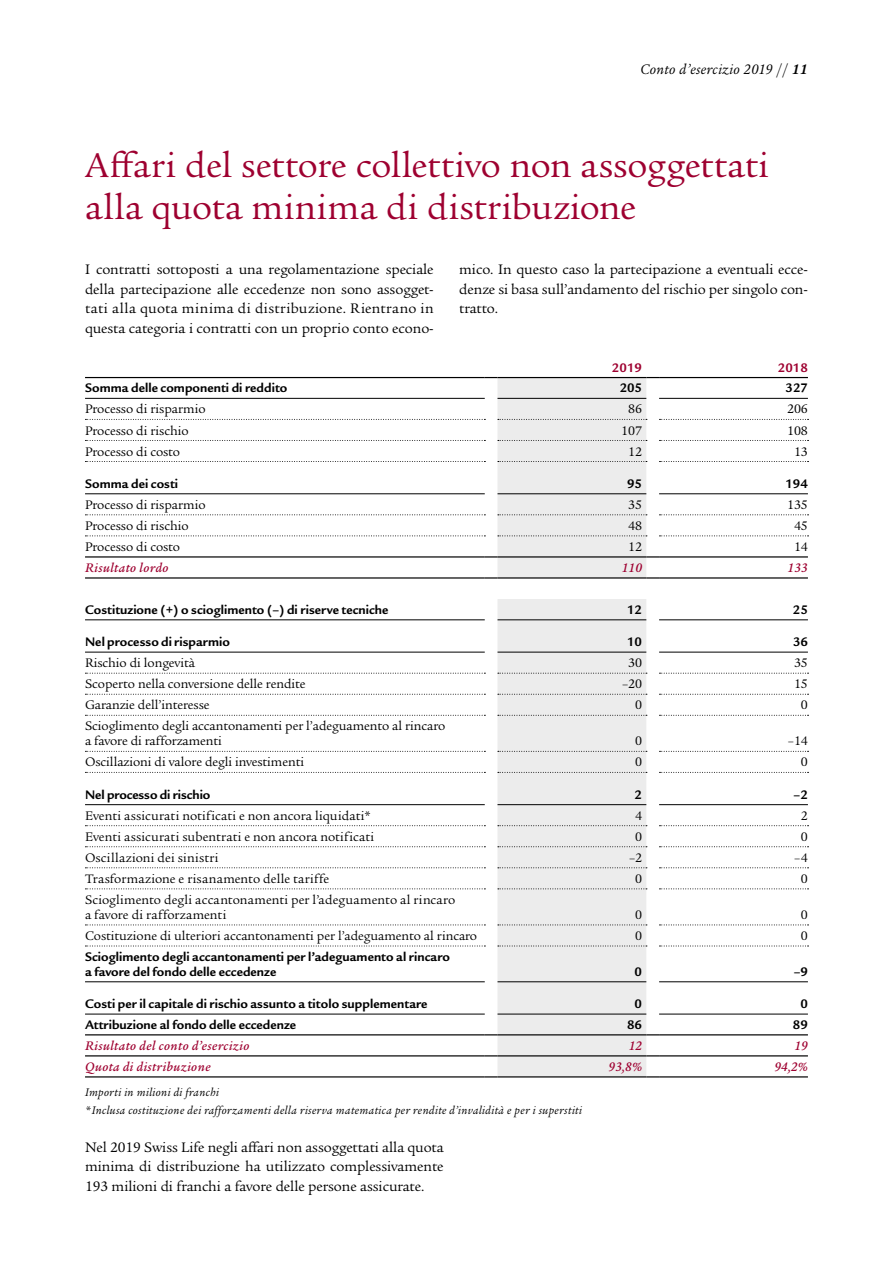
<style>
.page{position:relative;width:893px;height:1263px;background:#fff}
.page>*{position:absolute;margin:0;border:0;box-sizing:border-box;transform-origin:0 0}
.Book_25_27pt_K{font:37.5px/42px "Legacy Serif ITC Pro";color:#9e0030}
.Book_10_13pt_K{font:15px/19.5px "Legacy Serif ITC Pro";letter-spacing:-.005em;color:#000;text-align:justify}
.t1{font:italic 15px "Legacy Serif ITC Pro";letter-spacing:.02em;color:#000}
.Performance_bold_lin{font:13.5px/15px "Legacy Serif ITC Pro";letter-spacing:-.005em;color:#000}
.Performance_bold_lin-2{font:700 13.5px/15px "Legacy Sans ITC Pro";letter-spacing:.005em;color:#000}
.Performance_bold_lin-3{font:italic 500 13.5px "Legacy Serif ITC Pro";letter-spacing:.03em;color:#9e0030}
.Performance_bold_lin-4{font:13.5px "Legacy Serif ITC Pro";letter-spacing:.015em;color:#000}
.Performance_bold_lin-5{font:700 13.5px "Legacy Sans ITC Pro";letter-spacing:.005em;color:#9e0030}
.Performance_bold_lin-6{font:italic 12px "Legacy Serif ITC Pro";letter-spacing:.035em;color:#000}
.s1{font-style:normal}
.s2{font-weight:700}
</style>
<div class="page">
<svg style="left:85px;top:376px;width:723px;height:701px"></svg>
<hr style="left:659px;top:556px;width:149px;height:1px;background:#000">
<hr style="left:497px;top:398px;width:149px;height:1px;background:#000">
<hr style="left:659px;top:398px;width:149px;height:1px;background:#000">
<p class="t1" style="left:640px;top:60px;width:169px">Conto d’esercizio 2019 <span class="s1">//</span> <span class="s2">11</span></p>
<p class="Book_25_27pt_K" style="left:85px;top:143px;width:685px">Affari del settore collettivo non assoggettati alla quota minima di distribuzione</p>
<p class="Book_10_13pt_K" style="left:85px;top:259px;width:350px">I contratti sottoposti a una regolamentazione speciale della partecipazione alle eccedenze non sono assogget&shy;tati alla quota minima di distribuzione. Rientrano in questa categoria i contratti con un proprio conto econo-</p>
<p class="Book_10_13pt_K" style="left:459px;top:259px;width:350px">mico. In questo caso la partecipazione a eventuali ecce&shy;denze si basa sull’andamento del rischio per singolo con&shy;tratto.</p>
<p class="Performance_bold_lin-5" style="left:612px;top:359px;width:32px">2019</p>
<p class="Performance_bold_lin-5" style="left:778px;top:359px;width:32px">2018</p>
<p class="Performance_bold_lin-2" style="left:85px;top:381px;width:204px">Somma delle componenti di reddito</p>
<p class="Performance_bold_lin-2" style="left:620px;top:381px;width:24px">205</p>
<p class="Performance_bold_lin-2" style="left:786px;top:381px;width:24px">327</p>
<p class="Performance_bold_lin" style="left:85px;top:401px;width:122px">Processo di risparmio</p>
<p class="Performance_bold_lin" style="left:628px;top:401px;width:15px">86</p>
<p class="Performance_bold_lin" style="left:787px;top:401px;width:22px">206</p>
<p class="Performance_bold_lin" style="left:85px;top:423px;width:105px">Processo di rischio</p>
<p class="Performance_bold_lin" style="left:621px;top:423px;width:22px">107</p>
<p class="Performance_bold_lin" style="left:787px;top:423px;width:22px">108</p>
<p class="Performance_bold_lin" style="left:85px;top:444px;width:97px">Processo di costo</p>
<p class="Performance_bold_lin" style="left:628px;top:444px;width:15px">12</p>
<p class="Performance_bold_lin" style="left:794px;top:444px;width:15px">13</p>
<p class="Performance_bold_lin-2" style="left:85px;top:476px;width:95px">Somma dei costi</p>
<p class="Performance_bold_lin-2" style="left:627px;top:476px;width:17px">95</p>
<p class="Performance_bold_lin-2" style="left:785px;top:476px;width:24px">194</p>
<p class="Performance_bold_lin" style="left:85px;top:497px;width:122px">Processo di risparmio</p>
<p class="Performance_bold_lin" style="left:628px;top:497px;width:15px">35</p>
<p class="Performance_bold_lin" style="left:787px;top:497px;width:22px">135</p>
<p class="Performance_bold_lin" style="left:85px;top:518px;width:105px">Processo di rischio</p>
<p class="Performance_bold_lin" style="left:628px;top:518px;width:15px">48</p>
<p class="Performance_bold_lin" style="left:794px;top:518px;width:15px">45</p>
<p class="Performance_bold_lin" style="left:85px;top:539px;width:97px">Processo di costo</p>
<p class="Performance_bold_lin" style="left:628px;top:539px;width:15px">12</p>
<p class="Performance_bold_lin" style="left:794px;top:539px;width:15px">14</p>
<p class="Performance_bold_lin-3" style="left:85px;top:559px;width:85px">Risultato lordo</p>
<p class="Performance_bold_lin-3" style="left:622px;top:559px;width:22px">110</p>
<p class="Performance_bold_lin-3" style="left:788px;top:559px;width:22px">133</p>
<p class="Performance_bold_lin-2" style="left:85px;top:602px;width:305px">Costituzione (+) o scioglimento (–) di riserve tecniche</p>
<p class="Performance_bold_lin-2" style="left:627px;top:602px;width:17px">12</p>
<p class="Performance_bold_lin-2" style="left:793px;top:602px;width:17px">25</p>
<p class="Performance_bold_lin-2" style="left:85px;top:634px;width:146px">Nel processo di risparmio</p>
<p class="Performance_bold_lin-2" style="left:627px;top:634px;width:17px">10</p>
<p class="Performance_bold_lin-2" style="left:793px;top:634px;width:16px">36</p>
<p class="Performance_bold_lin" style="left:85px;top:655px;width:111px">Rischio di longevità</p>
<p class="Performance_bold_lin" style="left:628px;top:655px;width:15px">30</p>
<p class="Performance_bold_lin" style="left:794px;top:655px;width:15px">35</p>
<p class="Performance_bold_lin" style="left:85px;top:676px;width:222px">Scoperto nella conversione delle rendite</p>
<p class="Performance_bold_lin" style="left:622px;top:676px;width:22px">–20</p>
<p class="Performance_bold_lin" style="left:794px;top:676px;width:15px">15</p>
<p class="Performance_bold_lin" style="left:85px;top:697px;width:126px">Garanzie dell’interesse</p>
<p class="Performance_bold_lin" style="left:635px;top:697px;width:8px">0</p>
<p class="Performance_bold_lin" style="left:801px;top:697px;width:8px">0</p>
<p class="Performance_bold_lin" style="left:85px;top:718px;width:362px">Scioglimento degli accantonamenti per l’adeguamento al rincaro a favore di rafforzamenti</p>
<p class="Performance_bold_lin" style="left:635px;top:733px;width:8px">0</p>
<p class="Performance_bold_lin" style="left:788px;top:733px;width:22px">–14</p>
<p class="Performance_bold_lin" style="left:85px;top:754px;width:221px">Oscillazioni di valore degli investimenti</p>
<p class="Performance_bold_lin" style="left:635px;top:754px;width:8px">0</p>
<p class="Performance_bold_lin" style="left:801px;top:754px;width:8px">0</p>
<p class="Performance_bold_lin-2" style="left:85px;top:787px;width:127px">Nel processo di rischio</p>
<p class="Performance_bold_lin-2" style="left:635px;top:787px;width:9px">2</p>
<p class="Performance_bold_lin-2" style="left:794px;top:787px;width:16px">–2</p>
<p class="Performance_bold_lin" style="left:85px;top:808px;width:288px">Eventi assicurati notificati e non ancora liquidati*</p>
<p class="Performance_bold_lin" style="left:635px;top:808px;width:8px">4</p>
<p class="Performance_bold_lin" style="left:801px;top:808px;width:8px">2</p>
<p class="Performance_bold_lin" style="left:85px;top:829px;width:291px">Eventi assicurati subentrati e non ancora notificati</p>
<p class="Performance_bold_lin" style="left:635px;top:829px;width:8px">0</p>
<p class="Performance_bold_lin" style="left:801px;top:829px;width:8px">0</p>
<p class="Performance_bold_lin-4" style="left:85px;top:849px;width:135px">Oscillazioni dei sinistri</p>
<p class="Performance_bold_lin" style="left:629px;top:850px;width:15px">–2</p>
<p class="Performance_bold_lin" style="left:794px;top:850px;width:15px">–4</p>
<p class="Performance_bold_lin" style="left:85px;top:871px;width:246px">Trasformazione e risanamento delle tariffe</p>
<p class="Performance_bold_lin" style="left:635px;top:871px;width:8px">0</p>
<p class="Performance_bold_lin" style="left:801px;top:871px;width:8px">0</p>
<p class="Performance_bold_lin" style="left:85px;top:892px;width:372px">Scioglimento degli accantonamenti per l’adeguamento al rincaro a favore di rafforzamenti</p>
<p class="Performance_bold_lin" style="left:635px;top:907px;width:8px">0</p>
<p class="Performance_bold_lin" style="left:801px;top:907px;width:8px">0</p>
<p class="Performance_bold_lin" style="left:85px;top:928px;width:394px">Costituzione di ulteriori accantonamenti per l’adeguamento al rincaro</p>
<p class="Performance_bold_lin" style="left:635px;top:928px;width:8px">0</p>
<p class="Performance_bold_lin" style="left:801px;top:928px;width:8px">0</p>
<p class="Performance_bold_lin-2" style="left:85px;top:949px;width:366px">Scioglimento degli accantonamenti per l’adeguamento al rincaro a favore del fondo delle eccedenze</p>
<p class="Performance_bold_lin-2" style="left:635px;top:964px;width:9px">0</p>
<p class="Performance_bold_lin-2" style="left:794px;top:964px;width:16px">–9</p>
<p class="Performance_bold_lin-2" style="left:85px;top:996px;width:344px">Costi per il capitale di rischio assunto a titolo supplementare</p>
<p class="Performance_bold_lin-2" style="left:635px;top:996px;width:9px">0</p>
<p class="Performance_bold_lin-2" style="left:800px;top:996px;width:9px">0</p>
<p class="Performance_bold_lin-2" style="left:85px;top:1017px;width:213px">Attribuzione al fondo delle eccedenze</p>
<p class="Performance_bold_lin-2" style="left:627px;top:1017px;width:17px">86</p>
<p class="Performance_bold_lin-2" style="left:793px;top:1017px;width:17px">89</p>
<p class="Performance_bold_lin-3" style="left:85px;top:1037px;width:166px">Risultato del conto d’esercizio</p>
<p class="Performance_bold_lin-3" style="left:629px;top:1037px;width:15px">12</p>
<p class="Performance_bold_lin-3" style="left:794px;top:1037px;width:15px">19</p>
<p class="Performance_bold_lin-3" style="left:85px;top:1058px;width:127px">Quota di distribuzione</p>
<p class="Performance_bold_lin-3" style="left:609px;top:1058px;width:35px">93,8%</p>
<p class="Performance_bold_lin-3" style="left:774px;top:1058px;width:35px">94,2%</p>
<p class="Performance_bold_lin-6" style="left:85px;top:1084px;width:135px">Importi in milioni di franchi</p>
<p class="Performance_bold_lin-6" style="left:85px;top:1102px;width:498px">*Inclusa costituzione dei rafforzamenti della riserva matematica per rendite d’invalidità e per i superstiti</p>
<p class="Book_10_13pt_K" style="left:85px;top:1137px;width:360px">Nel 2019 Swiss Life negli affari non assoggettati alla quota minima di distribuzione ha utilizzato complessivamente 193 milioni di franchi a favore delle persone assicurate.</p>
</div>
